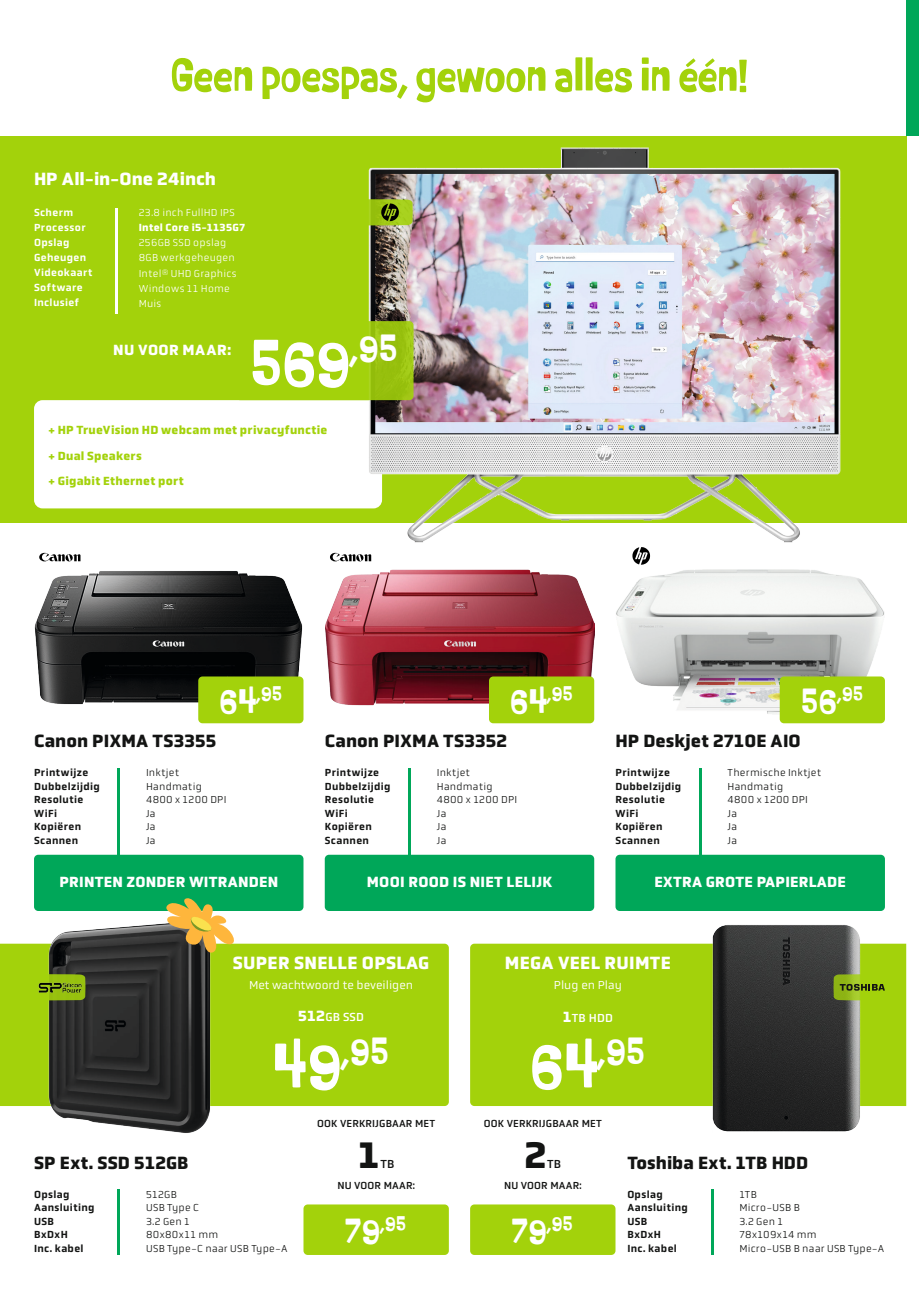
<style>
.page{position:relative;width:919px;height:1289px;background:#fff}
.page>*{position:absolute;margin:0;border:0;box-sizing:border-box;transform-origin:0 0}
.t1{font:700 75px "P22 Nudgewink Pro";color:#fff}
.t2{font:700 52.5px "P22 Nudgewink Pro";letter-spacing:.01em;color:#a3d20b}
.t3{font:700 43.65px "P22 Nudgewink Pro";color:#fff}
.t4{font:700 37.5px "Obvia";color:#131413}
.t5{font:700 23.55px "P22 Nudgewink Pro";letter-spacing:.035em;color:#fff}
.t6{font:700 18px "Obvia";letter-spacing:.005em;color:#131413}
.t7{font:700 18px "Obvia";letter-spacing:.015em;color:#fff}
.t8{font:700 15px "Obvia";letter-spacing:.015em;color:#fff}
.t9{font:700 12px/25.5px "Obvia";letter-spacing:.02em;color:#a3d20b}
.t10{font:12px "Obvia";color:#fff}
.t11{font:12px "Obvia";letter-spacing:.015em;color:#fff}
.t12{font:12px "Obvia";color:#131413}
.t13{font:500 10.5px/13.5px "Obvia";letter-spacing:.035em;color:#131413}
.t14{font:300 10.5px/13.5px "Obvia";letter-spacing:.025em;color:#131413}
.t15{font:300 10.5px/15px "Obvia";letter-spacing:.025em;color:#fff}
.t16{font:10.5px "Obvia";letter-spacing:.015em;color:#131413}
.t17{font:500 10.5px/15px "Obvia";letter-spacing:.035em;color:#fff}
.t18{font:700 10.5px "Obvia";letter-spacing:.025em;color:#fff}
.s1{font-size:40.5px}
.s2{font-weight:700;font-size:15px}
.s3{font-size:75px}
</style>
<div class="page">
<div style="left:0;top:136px;width:906px;height:386px;background:#a3d20b"></div>
<div style="left:34px;top:400px;width:348px;height:108px;background:#fff;border-radius:9px"></div>
<div style="left:0;top:943px;width:449px;height:162px;background:#a3d20b"></div>
<div style="left:470px;top:943px;width:436px;height:162px;background:#a3d20b"></div>
<img style="left:369px;top:148px;width:471px;height:394px">
<div style="left:236px;top:321px;width:177px;height:79px;background:linear-gradient(to right,#a6d709,#9bc60f);border-radius:4px"></div>
<hr style="left:115px;top:208px;width:3px;height:106px;background:#fff">
<div style="left:906px;top:0;width:12px;height:136px;background:#00a759"></div>
<img style="left:34px;top:571px;width:269px;height:134px">
<img style="left:325px;top:569px;width:269px;height:136px">
<img style="left:48px;top:924px;width:162px;height:209px">
<img style="left:712px;top:925px;width:148px;height:207px">
<img style="left:616px;top:569px;width:268px;height:145px">
<div style="left:198px;top:676px;width:105px;height:47px;background:#a3d20b;border-radius:4px"></div>
<div style="left:489px;top:676px;width:105px;height:47px;background:#a3d20b;border-radius:4px"></div>
<div style="left:303px;top:1204px;width:146px;height:50px;background:#a3d20b;border-radius:4px"></div>
<div style="left:470px;top:1204px;width:145px;height:50px;background:#a3d20b;border-radius:4px"></div>
<div style="left:779px;top:676px;width:105px;height:47px;background:#a3d20b;border-radius:4px"></div>
<hr style="left:118px;top:768px;width:2px;height:87px;background:#00a759">
<hr style="left:408px;top:768px;width:2px;height:87px;background:#00a759">
<hr style="left:118px;top:1189px;width:2px;height:65px;background:#00a759">
<hr style="left:711px;top:1189px;width:2px;height:65px;background:#00a759">
<hr style="left:699px;top:768px;width:2px;height:87px;background:#00a759">
<svg style="left:34px;top:974px;width:52px;height:26px"></svg>
<svg style="left:39px;top:552px;width:42px;height:10px"></svg>
<svg style="left:330px;top:552px;width:42px;height:10px"></svg>
<img style="left:37px;top:981px;width:45px;height:12px">
<svg style="left:833px;top:974px;width:51px;height:26px"></svg>
<svg style="left:632px;top:547px;width:19px;height:18px"></svg>
<div style="left:34px;top:854px;width:269px;height:57px;background:#00a759;border-radius:4px"></div>
<div style="left:325px;top:854px;width:269px;height:57px;background:#00a759;border-radius:4px"></div>
<div style="left:615px;top:854px;width:269px;height:57px;background:#00a759;border-radius:4px"></div>
<svg style="left:368px;top:199px;width:45px;height:26px"></svg>
<svg style="left:161px;top:898px;width:78px;height:56px"></svg>
<h2 class="t2" style="left:171px;top:46px;width:578px">Geen poespas, gewoon alles in één!</h2>
<h3 class="t7" style="left:34px;top:168px;width:183px">HP All-in-One 24inch</h3>
<p class="t17" style="left:34px;top:205px;width:60px">Scherm<br>Processor<br>Opslag<br>Geheugen<br>Videokaart<br>Software<br>Inclusief</p>
<p class="t15" style="left:139px;top:205px;width:98px">23.8 inch FullHD IPS</p>
<p class="t18" style="left:139px;top:221px;width:108px">Intel Core i5-1135G7</p>
<p class="t15" style="left:139px;top:235px;width:99px">256GB SSD opslag<br>8GB werkgeheugen<br>Intel® UHD Graphics<br>Windows 11 Home<br>Muis</p>
<h3 class="t8" style="left:113px;top:341px;width:119px">NU VOOR MAAR:</h3>
<h1 class="t1" style="left:251px;top:321px;width:147px">569<sup>,95</sup></h1>
<p class="t9" style="left:48px;top:417px;width:280px">+ HP TrueVision HD webcam met privacyfunctie + Dual Speakers<br>+ Gigabit Ethernet port</p>
<h3 class="t5" style="left:220px;top:680px;width:63px"><span class="s1">64</span>,95</h3>
<h3 class="t5" style="left:510px;top:680px;width:63px"><span class="s1">64</span>,95</h3>
<h3 class="t6" style="left:34px;top:730px;width:184px">Canon PIXMA TS3355</h3>
<h3 class="t6" style="left:325px;top:730px;width:184px">Canon PIXMA TS3352</h3>
<p class="t14" style="left:146px;top:766px;width:82px">Inktjet<br>Handmatig<br>4800 x 1200 DPI<br>Ja<br>Ja<br>Ja</p>
<p class="t14" style="left:437px;top:766px;width:82px">Inktjet<br>Handmatig<br>4800 x 1200 DPI<br>Ja<br>Ja<br>Ja</p>
<p class="t13" style="left:34px;top:765px;width:67px">Printwijze<br>Dubbelzijdig<br>Resolutie<br>WiFi<br>Kopiëren<br>Scannen</p>
<p class="t13" style="left:325px;top:765px;width:67px">Printwijze<br>Dubbelzijdig<br>Resolutie<br>WiFi<br>Kopiëren<br>Scannen</p>
<h3 class="t5" style="left:801px;top:680px;width:62px"><span class="s1">56</span>,95</h3>
<h3 class="t6" style="left:615px;top:730px;width:187px">HP Deskjet 2710E AIO</h3>
<p class="t13" style="left:615px;top:766px;width:67px">Printwijze<br>Dubbelzijdig<br>Resolutie<br>WiFi<br>Kopiëren<br>Scannen</p>
<p class="t14" style="left:727px;top:766px;width:95px">Thermische Inktjet<br>Handmatig<br>4800 x 1200 DPI<br>Ja<br>Ja<br>Ja</p>
<h3 class="t8" style="left:59px;top:872px;width:220px">PRINTEN ZONDER WITRANDEN</h3>
<h3 class="t8" style="left:367px;top:872px;width:187px">MOOI ROOD IS NIET LELIJK</h3>
<h3 class="t8" style="left:654px;top:872px;width:193px">EXTRA GROTE PAPIERLADE</h3>
<h3 class="t7" style="left:233px;top:952px;width:198px">SUPER SNELLE OPSLAG</h3>
<p class="t10" style="left:249px;top:977px;width:166px">Met wachtwoord te beveiligen</p>
<h3 class="t7" style="left:505px;top:952px;width:167px">MEGA VEEL RUIMTE</h3>
<p class="t10" style="left:554px;top:977px;width:69px">Plug en Play</p>
<p class="t11" style="left:298px;top:1010px;width:67px"><span class="s2">512</span>GB SSD</p>
<p class="t11" style="left:562px;top:1010px;width:52px"><span class="s2">1</span>TB HDD</p>
<h3 class="t3" style="left:273px;top:1025px;width:116px"><span class="s3">49</span>,95</h3>
<h3 class="t3" style="left:530px;top:1025px;width:115px"><span class="s3">64</span>,95</h3>
<p class="t16" style="left:317px;top:1117px;width:119px">OOK VERKRIJGBAAR MET</p>
<p class="t16" style="left:484px;top:1117px;width:119px">OOK VERKRIJGBAAR MET</p>
<h3 class="t4" style="left:524px;top:1132px;width:24px">2</h3>
<h3 class="t4" style="left:358px;top:1132px;width:24px">1</h3>
<h3 class="t6" style="left:34px;top:1151px;width:156px">SP Ext. SSD 512GB</h3>
<h3 class="t6" style="left:627px;top:1151px;width:182px">Toshiba Ext. 1TB HDD</h3>
<p class="t12" style="left:380px;top:1156px;width:16px">TB</p>
<p class="t12" style="left:547px;top:1156px;width:16px">TB</p>
<p class="t16" style="left:337px;top:1179px;width:79px">NU VOOR MAAR:</p>
<p class="t16" style="left:504px;top:1179px;width:79px">NU VOOR MAAR:</p>
<p class="t13" style="left:34px;top:1187px;width:62px">Opslag<br>Aansluiting<br>USB<br>BxDxH<br>Inc. kabel</p>
<p class="t13" style="left:627px;top:1187px;width:62px">Opslag<br>Aansluiting<br>USB<br>BxDxH<br>Inc. kabel</p>
<p class="t14" style="left:146px;top:1187px;width:143px">512GB<br>USB Type C<br>3.2 Gen 1<br>80x80x11 mm<br>USB Type-C naar USB Type-A</p>
<p class="t14" style="left:739px;top:1187px;width:146px">1TB<br>Micro-USB B<br>3.2 Gen 1<br>78x109x14 mm<br>Micro-USB B naar USB Type-A</p>
<h3 class="t5" style="left:345px;top:1209px;width:62px"><span class="s1">79</span>,95</h3>
<h3 class="t5" style="left:512px;top:1209px;width:62px"><span class="s1">79</span>,95</h3>
</div>
